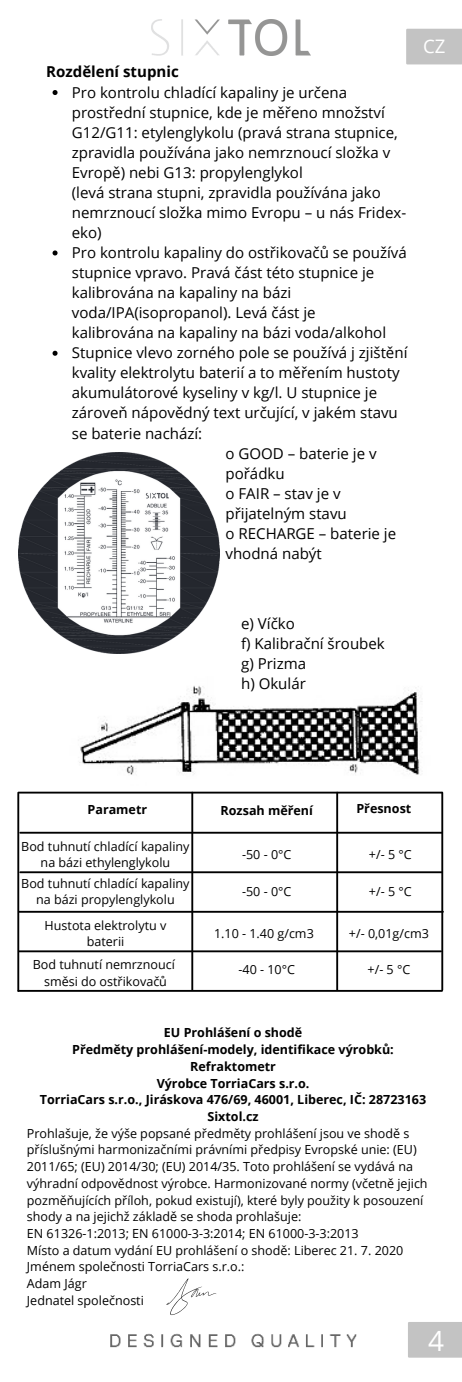
<style>
.page{position:relative;width:462px;height:1382px;background:#fff}
.page>*{position:absolute;margin:0;border:0;box-sizing:border-box;transform-origin:0 0}
.t1{font:28px "Open Sans";color:#fff}
.t2{font:18.5px "Open Sans";color:#fff}
.t3{font:15px/20px "Open Sans";color:#000}
.t4{font:700 15px "Open Sans";color:#000}
.t5{font:12.5px/16.8px "Open Sans";color:#000;text-align:center}
.t6{font:700 12.5px/16.8px "Open Sans";color:#000;text-align:center}
</style>
<div class="page">
<div style="left:406px;top:29px;width:55px;height:35px;background:#c3c3c3"></div>
<div style="left:408px;top:1322px;width:53px;height:36px;background:#c3c3c3"></div>
<img style="left:110px;top:1333px;width:246px;height:14px">
<svg style="left:52px;top:90px;width:5px;height:5px"></svg>
<svg style="left:52px;top:250px;width:5px;height:5px"></svg>
<svg style="left:52px;top:351px;width:5px;height:5px"></svg>
<img style="left:152px;top:20px;width:158px;height:36px">
<img style="left:79px;top:686px;width:343px;height:89px">
<hr style="left:18px;top:792px;width:423px;height:1px;background:#000">
<hr style="left:20px;top:832px;width:421px;height:2px;background:#000">
<hr style="left:17px;top:793px;width:2px;height:198px;background:#000">
<hr style="left:20px;top:871px;width:421px;height:2px;background:#000">
<hr style="left:19px;top:911px;width:423px;height:2px;background:#000">
<hr style="left:19px;top:950px;width:421px;height:2px;background:#000">
<hr style="left:18px;top:990px;width:423px;height:2px;background:#000">
<hr style="left:441px;top:793px;width:2px;height:197px;background:#000">
<hr style="left:191px;top:793px;width:2px;height:197px;background:#000">
<hr style="left:336px;top:793px;width:2px;height:197px;background:#000">
<img style="left:166px;top:1278px;width:51px;height:38px">
<img style="left:18px;top:452px;width:201px;height:201px">
<p class="t4" style="left:46px;top:61px;width:134px">Rozdělení stupnic</p>
<p class="t3" style="left:72px;top:82px;width:327px">Pro kontrolu chladící kapaliny je určena prostřední stupnice, kde je měřeno množství G12/G11: etylenglykolu (pravá strana stupnice, zpravidla používána jako nemrznoucí složka v Evropě) nebi G13: propylenglykol</p>
<p class="t3" style="left:72px;top:182px;width:335px">(levá strana stupni, zpravidla používána jako nemrznoucí složka mimo Evropu – u nás Fridex&shy;eko)</p>
<p class="t3" style="left:72px;top:242px;width:336px">Pro kontrolu kapaliny do ostřikovačů se používá stupnice vpravo. Pravá část této stupnice je kalibrována na kapaliny na bázi voda/IPA(isopropanol). Levá část je</p>
<p class="t3" style="left:72px;top:342px;width:337px">Stupnice vlevo zorného pole se používá j zjištění kvality elektrolytu baterií a to měřením hustoty akumulátorové kyseliny v kg/l. U stupnice je zároveň nápovědný text určující, v jakém stavu se baterie nachází:</p>
<p class="t3" style="left:72px;top:322px;width:315px">kalibrována na kapaliny na bázi voda/alkohol</p>
<p class="t3" style="left:225px;top:443px;width:152px">o GOOD – baterie je v pořádku</p>
<p class="t3" style="left:225px;top:483px;width:123px">o FAIR – stav je v přijatelným stavu</p>
<p class="t3" style="left:225px;top:523px;width:172px">o RECHARGE – baterie je vhodná nabýt</p>
<p class="t2" style="left:423px;top:34px;width:24px">CZ</p>
<p class="t3" style="left:241px;top:613px;width:55px">e) Víčko</p>
<p class="t3" style="left:241px;top:633px;width:145px">f) Kalibrační šroubek</p>
<p class="t3" style="left:241px;top:653px;width:66px">g) Prizma</p>
<p class="t3" style="left:241px;top:673px;width:66px">h) Okulár</p>
<p class="t6" style="left:87px;top:801px;width:61px">Parametr</p>
<p class="t6" style="left:220px;top:802px;width:94px">Rozsah měření</p>
<p class="t6" style="left:356px;top:800px;width:56px">Přesnost</p>
<p class="t5" style="left:21px;top:837px;width:170px">Bod tuhnutí chladící kapaliny</p>
<p class="t5" style="left:41px;top:854px;width:131px">na bázi ethylenglykolu</p>
<p class="t5" style="left:242px;top:846px;width:51px">-50 - 0°C</p>
<p class="t5" style="left:242px;top:883px;width:51px">-50 - 0°C</p>
<p class="t5" style="left:368px;top:846px;width:44px">+/- 5 °C</p>
<p class="t5" style="left:368px;top:883px;width:44px">+/- 5 °C</p>
<p class="t5" style="left:21px;top:874px;width:170px">Bod tuhnutí chladící kapaliny</p>
<p class="t5" style="left:36px;top:891px;width:140px">na bázi propylenglykolu</p>
<p class="t5" style="left:45px;top:916px;width:123px">Hustota elektrolytu v baterii</p>
<p class="t5" style="left:214px;top:925px;width:101px">1.10 - 1.40 g/cm3</p>
<p class="t5" style="left:348px;top:925px;width:81px">+/- 0,01g/cm3</p>
<p class="t5" style="left:33px;top:956px;width:143px">Bod tuhnutí nemrznoucí</p>
<p class="t5" style="left:44px;top:973px;width:124px">směsi do ostřikovačů</p>
<p class="t5" style="left:238px;top:961px;width:58px">-40 - 10°C</p>
<p class="t5" style="left:367px;top:961px;width:44px">+/- 5 °C</p>
<p class="t6" style="left:164px;top:1024px;width:140px">EU Prohlášení o shodě</p>
<p class="t6" style="left:72px;top:1041px;width:323px">Předměty prohlášení-modely, identifikace výrobků:</p>
<p class="t6" style="left:190px;top:1058px;width:87px">Refraktometr</p>
<p class="t6" style="left:156px;top:1074px;width:154px">Výrobce TorriaCars s.r.o.</p>
<p class="t6" style="left:40px;top:1091px;width:387px">TorriaCars s.r.o., Jiráskova 476/69, 46001, Liberec, IČ: 28723163<br>Sixtol.cz</p>
<p class="t5" style="left:27px;top:1124px;width:402px;text-align:left">Prohlašuje, že výše popsané předměty prohlášení jsou ve shodě s příslušnými harmonizačními právními předpisy Evropské unie: (EU)<br>2011/65; (EU) 2014/30; (EU) 2014/35. Toto prohlášení se vydává na výhradní odpovědnost výrobce. Harmonizované normy (včetně jejich pozměňujících příloh, pokud existují), které byly použity k posouzení shody a na jejichž základě se shoda prohlašuje:</p>
<p class="t5" style="left:27px;top:1225px;width:333px">EN 61326-1:2013; EN 61000-3-3:2014; EN 61000-3-3:2013</p>
<p class="t5" style="left:27px;top:1241px;width:377px">Místo a datum vydání EU prohlášení o shodě: Liberec 21. 7. 2020</p>
<p class="t5" style="left:27px;top:1258px;width:219px">Jménem společnosti TorriaCars s.r.o.:</p>
<p class="t5" style="left:27px;top:1275px;width:61px">Adam Jágr</p>
<p class="t5" style="left:27px;top:1292px;width:118px">Jednatel společnosti</p>
<p class="t1" style="left:427px;top:1321px;width:17px">4</p>
</div>
